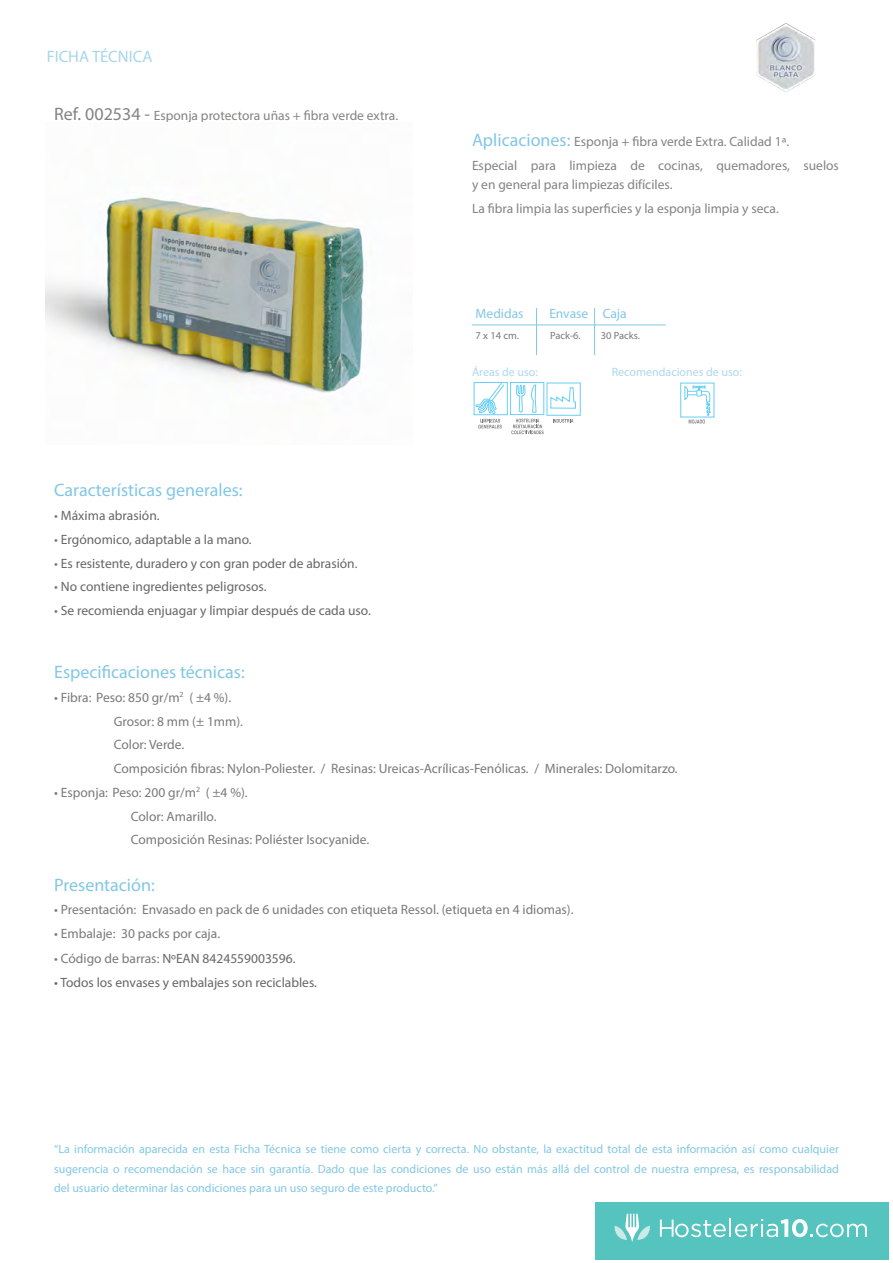
<style>
.page{position:relative;width:893px;height:1263px;background:#fff}
.page>*{position:absolute;margin:0;border:0;box-sizing:border-box;transform-origin:0 0}
.titulos{font:18px "Myriad Pro";color:#82c7e4}
.t1{font:16.5px "Myriad Pro";color:#a7d6ec}
.titulos_texto_descri{font:13.5px "Myriad Pro";color:#797979}
.titulos_texto_descri-2{font:13.5px "Myriad Pro";color:#666}
.texto_descripcion{font:13.5px/19.5px "Myriad Pro";color:#838383}
.titulos-2{font:13.5px "Myriad Pro";color:#838383}
.titulos-3{font:13.5px "Myriad Pro";color:#82c7e4}
.texto_descripcion-2{font:12px/19.5px "Myriad Pro";color:#82c7e4;text-align:justify}
.texto_descripcion-3{font:12px "Myriad Pro";color:#acd8ed}
.titulos-4{font:10.5px "Myriad Pro";color:#797979}
.s1{font-size:18px}
.s2{color:#797979}
.s3{font-size:18px;color:#82c7e4}
</style>
<div class="page">
<img style="left:756px;top:23px;width:59px;height:68px">
<svg style="left:474px;top:382px;width:34px;height:33px"></svg>
<svg style="left:475px;top:382px;width:30px;height:46px"></svg>
<div style="left:510px;top:382px;width:34px;height:33px;background:#73d2f5"></div>
<svg style="left:511px;top:382px;width:70px;height:52px"></svg>
<hr style="left:536px;top:308px;width:1px;height:47px;background:#82c7e4">
<hr style="left:472px;top:325px;width:194px;height:1px;background:#82c7e4">
<hr style="left:594px;top:308px;width:1px;height:47px;background:#82c7e4">
<div style="left:680px;top:383px;width:34px;height:34px;background:linear-gradient(to bottom,#fff,#fff)"></div>
<svg style="left:684px;top:385px;width:27px;height:38px"></svg>
<img style="left:45px;top:197px;width:319px;height:196px">
<div style="left:596px;top:1202px;width:293px;height:57px;background:#55c3be"></div>
<svg style="left:660px;top:1218px;width:207px;height:19px"></svg>
<svg style="left:614px;top:1213px;width:36px;height:29px"></svg>
<p class="t1" style="left:47px;top:46px;width:107px">FICHA TÉCNICA</p>
<p class="titulos-2" style="left:54px;top:107px;width:345px"><span class="s1">Ref. 002534 -</span> Esponja protectora uñas + fibra verde extra.</p>
<p class="titulos" style="left:54px;top:479px;width:190px">Características generales:</p>
<p class="titulos_texto_descri-2" style="left:54px;top:507px;width:107px"><span class="s2">•</span> Máxima abrasión.</p>
<p class="titulos_texto_descri-2" style="left:54px;top:531px;width:199px"><span class="s2">•</span> Ergónomico, adaptable a la mano.</p>
<p class="titulos_texto_descri-2" style="left:54px;top:555px;width:305px"><span class="s2">•</span> Es resistente, duradero y con gran poder de abrasión.</p>
<p class="titulos_texto_descri-2" style="left:54px;top:578px;width:214px"><span class="s2">•</span> No contiene ingredientes peligrosos.</p>
<p class="titulos_texto_descri-2" style="left:54px;top:602px;width:318px"><span class="s2">•</span> Se recomienda enjuagar y limpiar después de cada uso.</p>
<p class="texto_descripcion" style="left:472px;top:132px;width:319px"><span class="s3">Aplicaciones:</span> Esponja + fibra verde Extra. Calidad 1ª.</p>
<p class="texto_descripcion" style="left:472px;top:155px;width:368px">Especial para limpieza de cocinas, quemadores, suelos y en general para limpiezas difíciles.</p>
<p class="texto_descripcion" style="left:472px;top:199px;width:308px">La fibra limpia las superficies y la esponja limpia y seca.</p>
<p class="titulos-3" style="left:476px;top:305px;width:49px">Medidas</p>
<p class="titulos-3" style="left:549px;top:305px;width:79px">Envase Caja</p>
<p class="titulos-4" style="left:476px;top:329px;width:45px">7 x 14 cm.</p>
<p class="titulos-4" style="left:550px;top:329px;width:32px">Pack-6.</p>
<p class="titulos-4" style="left:601px;top:329px;width:41px">30 Packs.</p>
<p class="texto_descripcion-3" style="left:472px;top:365px;width:67px">Áreas de uso:</p>
<p class="texto_descripcion-3" style="left:612px;top:365px;width:132px">Recomendaciones de uso:</p>
<p class="titulos" style="left:54px;top:661px;width:192px">Especificaciones técnicas:</p>
<p class="titulos_texto_descri" style="left:54px;top:689px;width:179px">• Fibra: Peso: 850 gr/m<sup>2</sup> ( ±4 %).</p>
<p class="titulos_texto_descri" style="left:114px;top:713px;width:131px">Grosor: 8 mm (± 1mm).</p>
<p class="titulos_texto_descri" style="left:114px;top:736px;width:72px">Color: Verde.</p>
<p class="titulos_texto_descri" style="left:114px;top:760px;width:565px">Composición fibras: Nylon-Poliester. / Resinas: Ureicas-Acrílicas-Fenólicas. / Minerales: Dolomitarzo.</p>
<p class="titulos_texto_descri" style="left:54px;top:784px;width:195px">• Esponja: Peso: 200 gr/m<sup>2</sup> ( ±4 %).</p>
<p class="titulos_texto_descri" style="left:131px;top:808px;width:87px">Color: Amarillo.</p>
<p class="titulos_texto_descri" style="left:131px;top:831px;width:240px">Composición Resinas: Poliéster Isocyanide.</p>
<p class="titulos" style="left:54px;top:873px;width:102px">Presentación:</p>
<p class="titulos_texto_descri" style="left:54px;top:901px;width:521px">• Presentación: Envasado en pack de 6 unidades con etiqueta Ressol. (etiqueta en 4 idiomas).</p>
<p class="titulos_texto_descri" style="left:54px;top:925px;width:168px">• Embalaje: 30 packs por caja.</p>
<p class="titulos_texto_descri-2" style="left:54px;top:950px;width:243px"><span class="s2">• Código de barras:</span> NºEAN 8424559003596.</p>
<p class="titulos_texto_descri-2" style="left:54px;top:974px;width:264px">• Todos los envases y embalajes son reciclables.</p>
<p class="texto_descripcion-2" style="left:54px;top:1139px;width:786px">“La información aparecida en esta Ficha Técnica se tiene como cierta y correcta. No obstante, la exactitud total de esta información así como cualquier sugerencia o recomendación se hace sin garantía. Dado que las condiciones de uso están más allá del control de nuestra empresa, es responsabilidad del usuario determinar las condiciones para un uso seguro de este producto.”</p>
</div>
